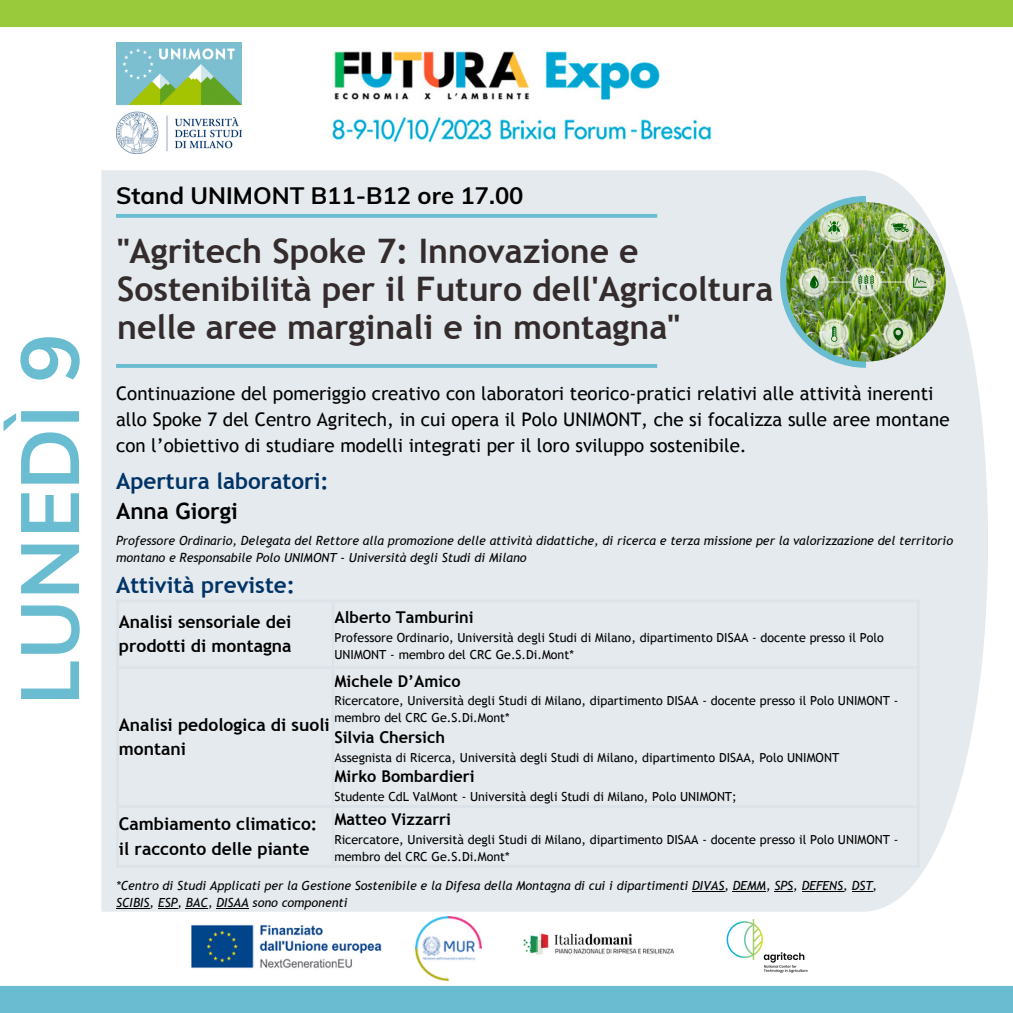
<style>
.page{position:relative;width:1013px;height:1013px;background:#fff}
.page>*{position:absolute;margin:0;border:0;box-sizing:border-box;transform-origin:0 0}
.t1{font:700 81.25px "Muli";color:#6abcd1}
.t2{font:700 33.75px/38.5px "Trebuchet MS";color:#342c2c}
.t3{font:700 23.75px "Muli";color:#000}
.t4{font:700 22.5px "Trebuchet MS";color:#036}
.t5{font:700 22.5px "Trebuchet MS";color:#000}
.t6{font:18.75px/26.2px "Trebuchet MS";color:#000}
.t7{font:700 17.5px/24.4px "Trebuchet MS";color:#000}
.t8{font:700 16.25px "Trebuchet MS";color:#000}
.t9{font:12.5px/16.9px "Trebuchet MS";color:#000}
.t10{font:italic 12.5px/16.9px "Trebuchet MS";color:#000}
</style>
<div class="page">
<div style="left:0;top:0;width:1012px;height:27px;background:#99ca3b"></div>
<div style="left:0;top:985px;width:1012px;height:27px;background:#6abcd1"></div>
<img style="left:116px;top:42px;width:126px;height:112px">
<img style="left:332px;top:51px;width:380px;height:92px">
<div style="left:101px;top:170px;width:887px;height:741px;background:#e5eaee"></div>
<hr style="left:116px;top:602px;width:3px;height:263px;background:#dce3e9">
<hr style="left:331px;top:602px;width:3px;height:263px;background:#dce3e9">
<hr style="left:916px;top:602px;width:3px;height:263px;background:#dce3e9">
<hr style="left:116px;top:599px;width:803px;height:3px;background:#dce3e9">
<hr style="left:116px;top:666px;width:803px;height:3px;background:#dce3e9">
<hr style="left:116px;top:805px;width:803px;height:2px;background:#dce3e9">
<hr style="left:116px;top:865px;width:803px;height:2px;background:#dce3e9">
<img style="left:726px;top:919px;width:82px;height:54px">
<hr style="left:116px;top:364px;width:541px;height:4px;background:#6abcd1">
<svg style="left:116px;top:214px;width:541px;height:4px;background:#6fbdd2"></svg>
<svg style="left:780px;top:196px;width:86px;height:172px;background:#bcdae3"></svg>
<img style="left:786px;top:202px;width:159px;height:159px;border-radius:50%">
<img style="left:191px;top:924px;width:191px;height:44px">
<img style="left:416px;top:916px;width:65px;height:65px">
<img style="left:523px;top:933px;width:151px;height:22px">
<hr style="left:692px;top:890px;width:32px;height:1px;background:#000">
<hr style="left:732px;top:890px;width:34px;height:1px;background:#000">
<svg style="left:774px;top:890px;width:19px;height:1px"></svg>
<hr style="left:801px;top:890px;width:42px;height:1px;background:#000">
<svg style="left:851px;top:890px;width:21px;height:1px"></svg>
<hr style="left:116px;top:907px;width:34px;height:1px;background:#000">
<svg style="left:158px;top:907px;width:19px;height:1px"></svg>
<svg style="left:186px;top:907px;width:22px;height:1px"></svg>
<hr style="left:216px;top:907px;width:33px;height:1px;background:#000">
<p class="t1" style="left:-3px;top:705px;width:373px;rotate:-90deg">LUNEDÌ 9</p>
<p class="t3" style="left:116px;top:180px;width:409px">Stand UNIMONT B11-B12 ore 17.00</p>
<p class="t2" style="left:117px;top:231px;width:658px">"Agritech Spoke 7: Innovazione e<br>Sostenibilità per il Futuro dell'Agricoltura nelle aree marginali e in montagna"</p>
<p class="t6" style="left:116px;top:380px;width:835px">Continuazione del pomeriggio creativo con laboratori teorico-pratici relativi alle attività inerenti allo Spoke 7 del Centro Agritech, in cui opera il Polo UNIMONT, che si focalizza sulle aree montane con l’obiettivo di studiare modelli integrati per il loro sviluppo sostenibile.</p>
<p class="t4" style="left:116px;top:467px;width:214px">Apertura laboratori:</p>
<p class="t5" style="left:116px;top:498px;width:123px">Anna Giorgi</p>
<p class="t10" style="left:116px;top:532px;width:838px">Professore Ordinario, Delegata del Rettore alla promozione delle attività didattiche, di ricerca e terza missione per la valorizzazione del territorio montano e Responsabile Polo UNIMONT - Università degli Studi di Milano</p>
<p class="t4" style="left:116px;top:572px;width:180px">Attività previste:</p>
<p class="t7" style="left:119px;top:609px;width:174px">Analisi sensoriale dei prodotti di montagna</p>
<p class="t8" style="left:334px;top:607px;width:141px">Alberto Tamburini</p>
<p class="t9" style="left:334px;top:628px;width:551px">Professore Ordinario, Università degli Studi di Milano, dipartimento DISAA - docente presso il Polo<br>UNIMONT - membro del CRC Ge.S.Di.Mont*</p>
<p class="t8" style="left:334px;top:671px;width:128px">Michele D’Amico</p>
<p class="t9" style="left:334px;top:692px;width:565px">Ricercatore, Università degli Studi di Milano, dipartimento DISAA - docente presso il Polo UNIMONT - membro del CRC Ge.S.Di.Mont*</p>
<p class="t8" style="left:334px;top:727px;width:112px">Silvia Chersich</p>
<p class="t9" style="left:334px;top:748px;width:506px">Assegnista di Ricerca, Università degli Studi di Milano, dipartimento DISAA, Polo UNIMONT</p>
<p class="t8" style="left:334px;top:767px;width:142px">Mirko Bombardieri</p>
<p class="t9" style="left:334px;top:788px;width:404px">Studente CdL ValMont - Università degli Studi di Milano, Polo UNIMONT;</p>
<p class="t7" style="left:119px;top:712px;width:212px">Analisi pedologica di suoli montani</p>
<p class="t7" style="left:119px;top:811px;width:200px">Cambiamento climatico: il racconto delle piante</p>
<p class="t8" style="left:334px;top:810px;width:118px">Matteo Vizzarri</p>
<p class="t9" style="left:334px;top:831px;width:565px">Ricercatore, Università degli Studi di Milano, dipartimento DISAA - docente presso il Polo UNIMONT - membro del CRC Ge.S.Di.Mont*</p>
<p class="t10" style="left:116px;top:877px;width:762px">*Centro di Studi Applicati per la Gestione Sostenibile e la Difesa della Montagna di cui i dipartimenti DIVAS, DEMM, SPS, DEFENS, DST,<br>SCIBIS, ESP, BAC, DISAA sono componenti</p>
</div>
